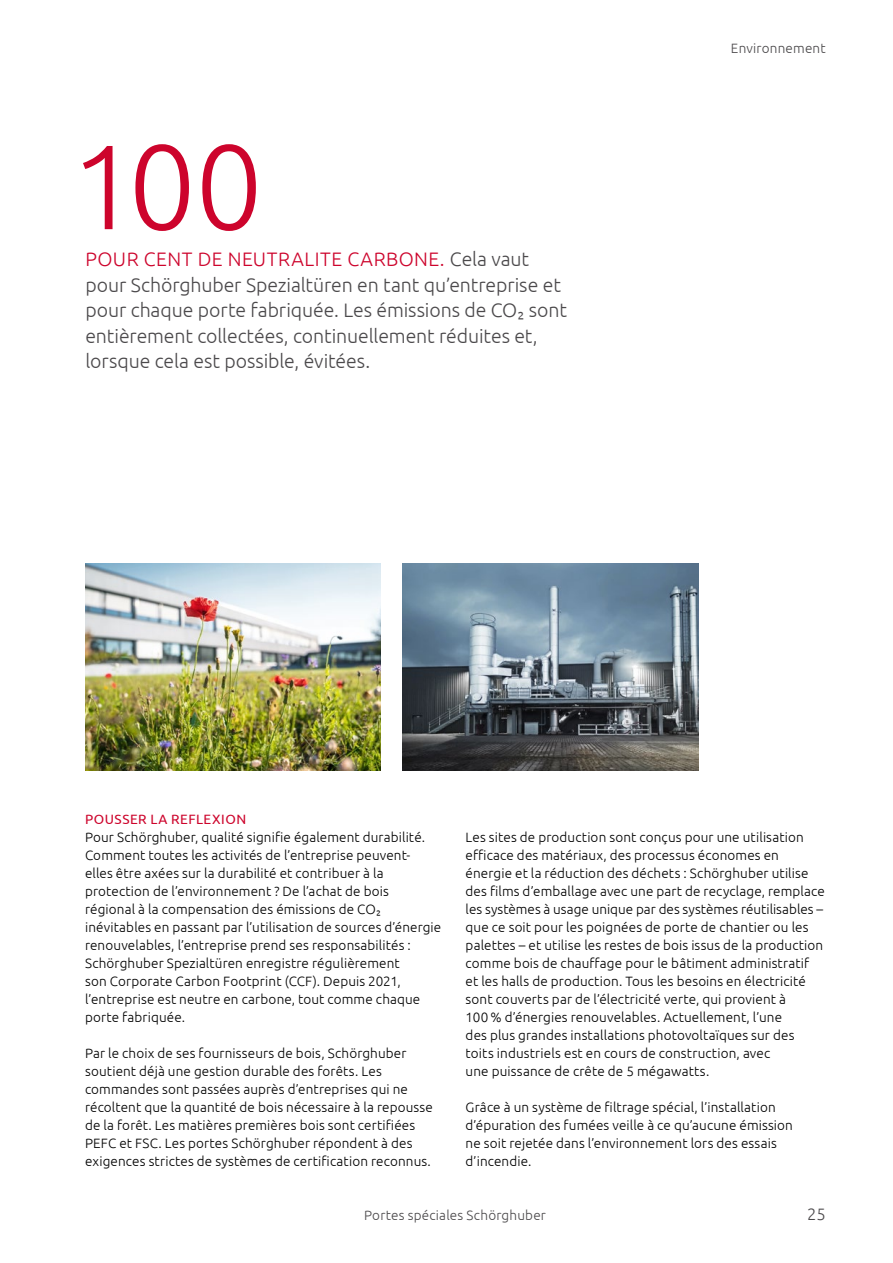
<style>
.page{position:relative;width:893px;height:1263px;background:#fff}
.page>*{position:absolute;margin:0;border:0;box-sizing:border-box;transform-origin:0 0}
.t1{font:300 120px "Ubuntu";color:#cd042c}
.t2{font:300 19.5px/25.5px "Ubuntu";letter-spacing:-.005em;color:#4b494b}
.t3{font:300 16.5px "Ubuntu";color:#4b494b}
.t4{font:300 13.5px/18px "Ubuntu";letter-spacing:.01em;color:#000}
.t5{font:300 13.5px "Ubuntu";letter-spacing:.015em;color:#4b494b}
.t6{font:13.5px "Ubuntu";letter-spacing:.04em;color:#cd042c}
.s1{color:#cd042c}
</style>
<div class="page">
<img style="left:402px;top:564px;width:296px;height:206px">
<img style="left:85px;top:564px;width:296px;height:206px">
<h1 class="t1" style="left:70px;top:114px;width:194px">100</h1>
<p class="t2" style="left:85px;top:246px;width:483px"><span class="s1">POUR CENT DE NEUTRALITE CARBONE.</span> Cela vaut pour Schörghuber Spezialtüren en tant qu’entreprise et pour chaque porte fabriquée. Les émissions de CO2 sont entièrement collectées, continuellement réduites et, lorsque cela est possible, évitées.</p>
<p class="t5" style="left:731px;top:40px;width:96px">Environnement</p>
<p class="t6" style="left:85px;top:811px;width:163px">POUSSER LA REFLEXION</p>
<p class="t4" style="left:85px;top:828px;width:358px">Pour Schörghuber, qualité signifie également durabilité.<br>Comment toutes les activités de l’entreprise peuvent&shy;elles être axées sur la durabilité et contribuer à la protection de l’environnement ? De l’achat de bois régional à la compensation des émissions de CO2 inévitables en passant par l’utilisation de sources d’énergie renouvelables, l’entreprise prend ses responsabilités :<br>Schörghuber Spezialtüren enregistre régulièrement<br>son Corporate Carbon Footprint (CCF). Depuis 2021, l’entreprise est neutre en carbone, tout comme chaque porte fabriquée.</p>
<p class="t4" style="left:85px;top:1044px;width:349px">Par le choix de ses fournisseurs de bois, Schörghuber soutient déjà une gestion durable des forêts. Les commandes sont passées auprès d’entreprises qui ne récoltent que la quantité de bois nécessaire à la repousse de la forêt. Les matières premières bois sont certifiées PEFC et FSC. Les portes Schörghuber répondent à des exigences strictes de systèmes de certification reconnus.</p>
<p class="t4" style="left:466px;top:828px;width:361px">Les sites de production sont conçus pour une utilisation efficace des matériaux, des processus économes en énergie et la réduction des déchets : Schörghuber utilise des films d’emballage avec une part de recyclage, remplace les systèmes à usage unique par des systèmes réutilisables – que ce soit pour les poignées de porte de chantier ou les palettes – et utilise les restes de bois issus de la production comme bois de chauffage pour le bâtiment administratif et les halls de production. Tous les besoins en électricité sont couverts par de l’électricité verte, qui provient à<br>100 % d’énergies renouvelables. Actuellement, l’une<br>des plus grandes installations photovoltaïques sur des toits industriels est en cours de construction, avec<br>une puissance de crête de 5 mégawatts.</p>
<p class="t4" style="left:466px;top:1098px;width:329px">Grâce à un système de filtrage spécial, l’installation d’épuration des fumées veille à ce qu’aucune émission ne soit rejetée dans l’environnement lors des essais d’incendie.</p>
<p class="t5" style="left:364px;top:1207px;width:183px">Portes spéciales Schörghuber</p>
<p class="t3" style="left:807px;top:1204px;width:20px">25</p>
</div>
